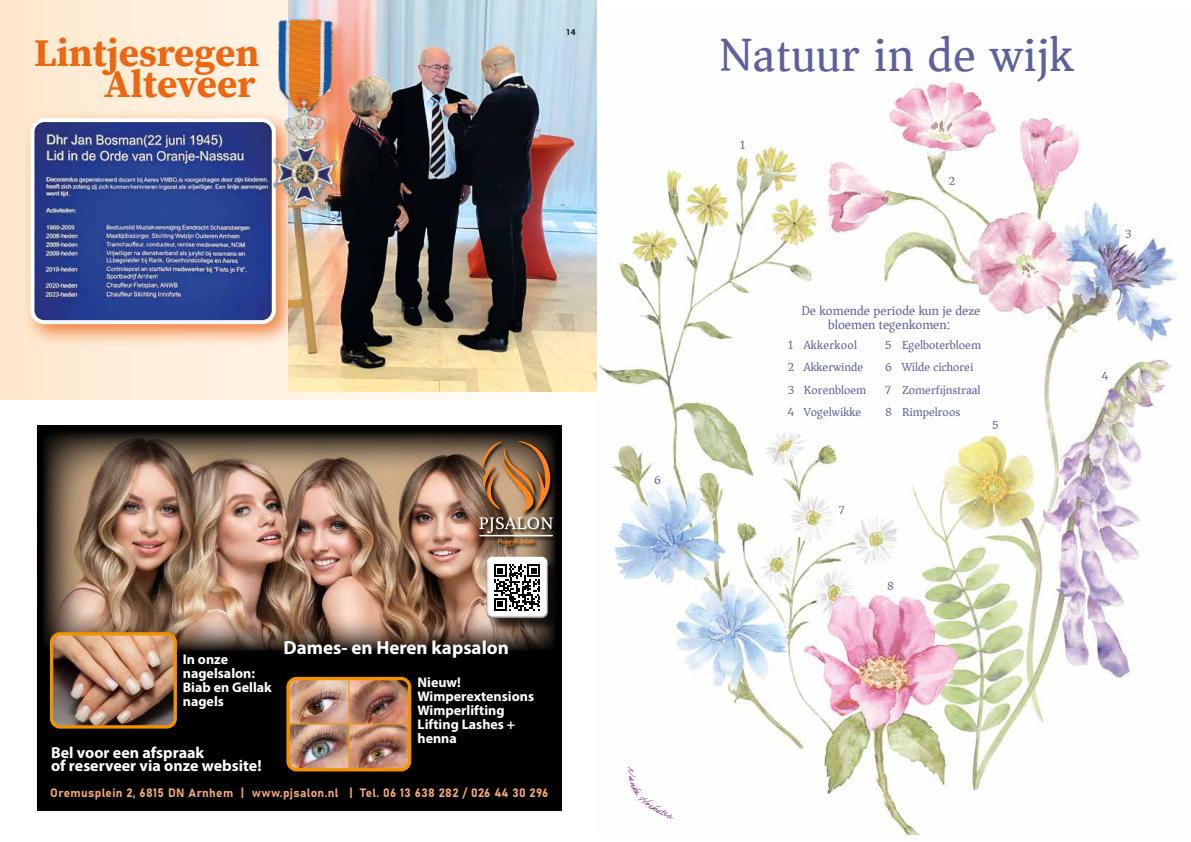
<style>
.page{position:relative;width:1191px;height:842px;background:#fff}
.page>*{position:absolute;margin:0;border:0;box-sizing:border-box;transform-origin:0 0}
.t1{font:48px "Asar";letter-spacing:.01em;color:#5d619b}
.t2{font:39px/31px "Source Serif Variable";color:#ec6711;text-align:right}
.t3{font:19px "Myriad Variable Concept";color:#fff}
.t4{font:16px/13px "Myriad Variable Concept";color:#fff}
.t5{font:14px/14px "Myriad Variable Concept";color:#fff}
.t6{font:13px/14px "Asar";color:#5d619b;text-align:center}
.t7{font:12px "Asar";color:#5d619b}
.t8{font:12px "Bahnschrift";letter-spacing:.03em;color:#f6aa78}
.t9{font:12px "Asar";letter-spacing:.025em;color:#5d619b}
.t10{font:600 9px "Myriad Pro";color:#000}
</style>
<div class="page">
<div style="left:0;top:0;width:592px;height:400px;background:linear-gradient(to right,#fee8cd,#fff)"></div>
<img style="left:595px;top:8px;width:582px;height:826px">
<img style="left:288px;top:0;width:308px;height:391px">
<div style="left:21px;top:109px;width:278px;height:238px;background:#ea5b0b;opacity:.75"></div>
<img style="left:32px;top:120px;width:242px;height:202px">
<div style="left:30px;top:118px;width:246px;height:206px;border:4px solid #fff;border-radius:12px"></div>
<div style="left:272px;top:18px;width:81px;height:204px;background:#ea5b0b;opacity:.49"></div>
<img style="left:261px;top:16px;width:91px;height:194px">
<div style="left:37px;top:425px;width:524px;height:386px;background:#000"></div>
<img style="left:43px;top:432px;width:513px;height:219px">
<svg style="left:478px;top:440px;width:78px;height:111px"></svg>
<img style="left:479px;top:441px;width:74px;height:105px">
<img style="left:54px;top:636px;width:119px;height:89px">
<div style="left:50px;top:632px;width:127px;height:97px;border:3px solid #f39200;border-radius:9px"></div>
<div style="left:488px;top:559px;width:74px;height:73px;background:#000;opacity:.75"></div>
<div style="left:486px;top:556px;width:62px;height:8px;background:#fff"></div>
<svg style="left:486px;top:559px;width:62px;height:60px;fill:#fefefe"></svg>
<img style="left:290px;top:678px;width:118px;height:92px">
<div style="left:286px;top:677px;width:125px;height:94px;border:3px solid #f39200;border-radius:9px"></div>
<hr style="left:289px;top:723px;width:119px;height:1px;background:#f39200">
<hr style="left:348px;top:678px;width:1px;height:91px;background:#f39200">
<svg style="left:628px;top:767px;width:46px;height:52px"></svg>
<h2 class="t2" style="left:34px;top:37px;width:227px">Lintjesregen<br>Alteveer</h2>
<p class="t10" style="left:561px;top:26px;width:11px">14</p>
<p class="t10" style="left:566px;top:26px;width:11px">14</p>
<p class="t5" style="left:183px;top:652px;width:91px">In onze nagelsalon:<br>Biab en Gellak nagels</p>
<h3 class="t4" style="left:51px;top:746px;width:212px">Bel voor een afspraak<br>of reserveer via onze website!</h3>
<h3 class="t3" style="left:283px;top:636px;width:227px">Dames- en Heren kapsalon</h3>
<p class="t5" style="left:417px;top:675px;width:118px">Nieuw!<br>Wimperextensions<br>Wimperlifting<br>Lifting Lashes + henna</p>
<p class="t8" style="left:50px;top:783px;width:499px">Oremusplein 2, 6815 DN Arnhem | www.pjsalon.nl | Tel. 06 13 638 282 / 026 44 30 296</p>
<p class="t7" style="left:654px;top:472px;width:9px">6</p>
<h1 class="t1" style="left:719px;top:26px;width:356px">Natuur in de wijk</h1>
<p class="t7" style="left:740px;top:138px;width:7px">1</p>
<p class="t7" style="left:948px;top:174px;width:8px">2</p>
<p class="t6" style="left:801px;top:304px;width:180px">De komende periode kun je deze bloemen tegenkomen:</p>
<p class="t9" style="left:788px;top:338px;width:71px">1 Akkerkool</p>
<p class="t7" style="left:885px;top:338px;width:97px">5 Egelboterbloem</p>
<p class="t7" style="left:788px;top:360px;width:77px">2 Akkerwinde</p>
<p class="t7" style="left:885px;top:360px;width:90px">6 Wilde cichorei</p>
<p class="t7" style="left:788px;top:383px;width:80px">3 Korenbloem</p>
<p class="t7" style="left:885px;top:383px;width:97px">7 Zomerfijnstraal</p>
<p class="t7" style="left:788px;top:405px;width:75px">4 Vogelwikke</p>
<p class="t7" style="left:885px;top:405px;width:77px">8 Rimpelroos</p>
<p class="t7" style="left:992px;top:418px;width:8px">5</p>
<p class="t7" style="left:1125px;top:227px;width:8px">3</p>
<p class="t7" style="left:1101px;top:369px;width:8px">4</p>
<p class="t7" style="left:838px;top:503px;width:7px">7</p>
<p class="t7" style="left:887px;top:579px;width:9px">8</p>
</div>
